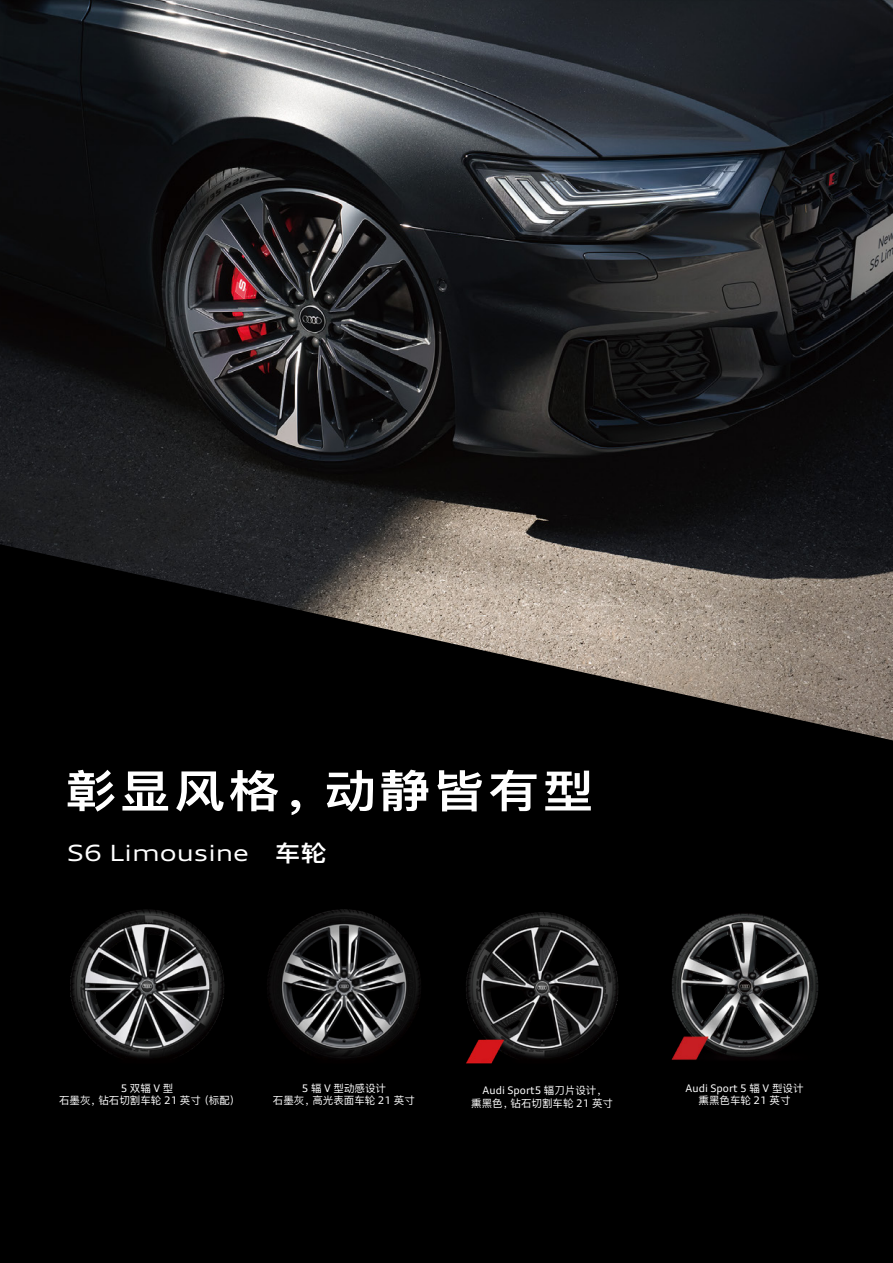
<style>
.page{position:relative;width:893px;height:1263px;background:#fff}
.page>*{position:absolute;margin:0;border:0;box-sizing:border-box;transform-origin:0 0}
.t1{font:600 44.7px "DFP King Gothic GB";letter-spacing:.06em;color:#fff;scale:1.15 1}
.t2{font:expanded 22.5px "Audi Type";color:#fff}
.t3{font:10.5px/12.6px "DFP King Gothic GB";color:#fff;text-align:center}
.t4{font:10.5px "Audi Type";color:#fff}
.s1{font-family:"DFP King Gothic GB";font-weight:600;font-stretch:normal}
.s2{font-family:"Audi Type"}
.s3{font-family:"DFP King Gothic GB"}
</style>
<div class="page">
<div style="left:0;top:503px;width:893px;height:760px;background:#000"></div>
<img style="left:0;top:0;width:893px;height:740px">
<img style="left:466px;top:912px;width:152px;height:152px">
<img style="left:671px;top:913px;width:148px;height:147px">
<img style="left:267px;top:909px;width:154px;height:149px">
<img style="left:70px;top:909px;width:155px;height:149px">
<h1 class="t1" style="left:65px;top:767px;width:461px">彰显风格，动静皆有型</h1>
<h2 class="t2" style="left:67px;top:838px;width:261px">S6 Limousine <span class="s1">车轮</span></h2>
<p class="t3" style="left:59px;top:1082px;width:183px"><span class="s2">5</span>双辐<span class="s2">V</span>型<br>石墨灰，钻石切割车轮 <span class="s2">21</span> 英寸（标配）</p>
<p class="t3" style="left:273px;top:1082px;width:143px"><span class="s2">5</span> 辐 <span class="s2">V</span> 型动感设计<br>石墨灰，高光表面车轮 <span class="s2">21</span> 英寸</p>
<p class="t4" style="left:483px;top:1084px;width:126px">Audi Sport5 <span class="s3">辐刀片设计，</span></p>
<p class="t3" style="left:471px;top:1097px;width:143px">熏黑色，钻石切割车轮 <span class="s2">21</span> 英寸</p>
<p class="t4" style="left:686px;top:1081px;width:119px">Audi Sport 5 <span class="s3">辐</span> V <span class="s3">型设计</span></p>
<p class="t3" style="left:698px;top:1094px;width:94px">熏黑色车轮 <span class="s2">21</span> 英寸</p>
</div>
